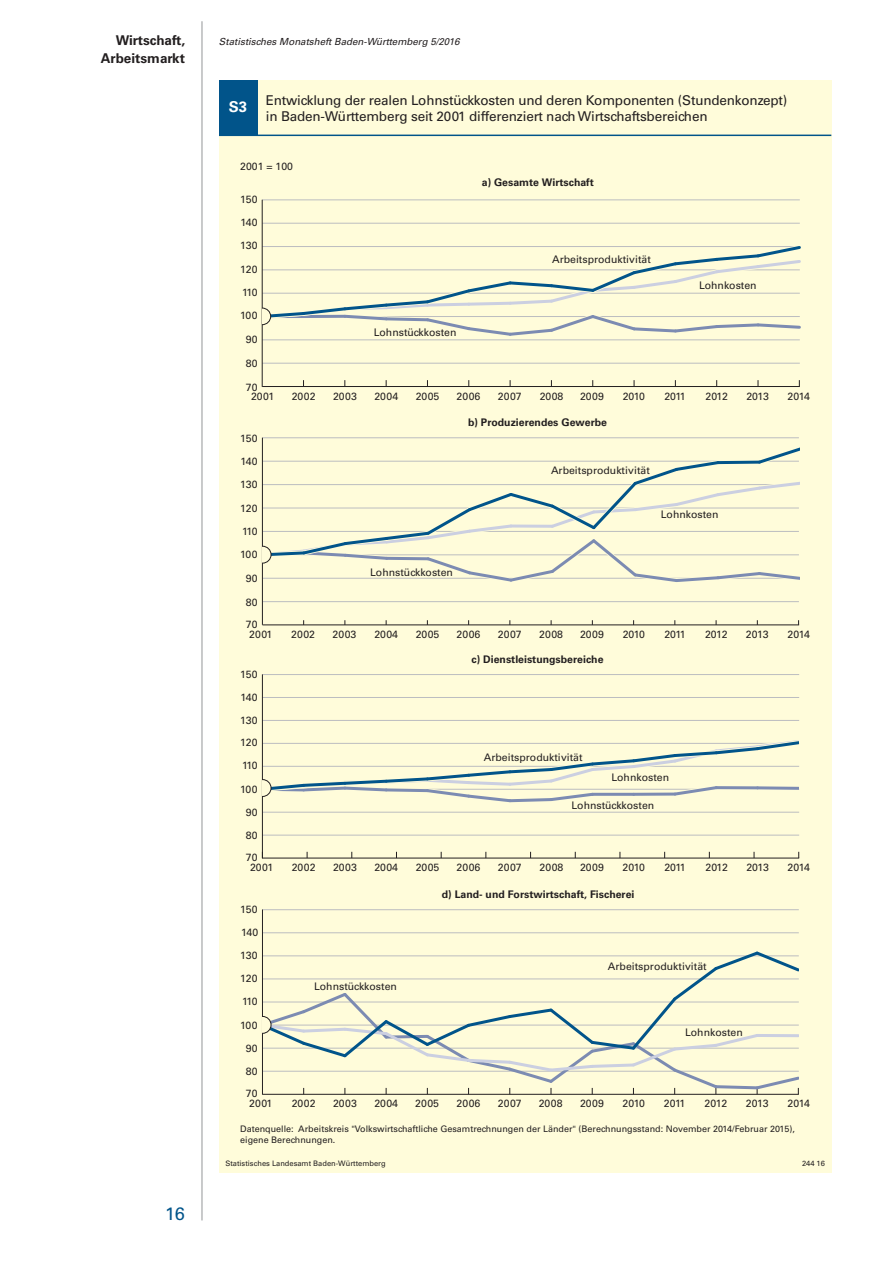
<style>
.page{position:relative;width:893px;height:1263px;background:#fff}
.page>*{position:absolute;margin:0;border:0;box-sizing:border-box;transform-origin:0 0}
.t1{font:18px "Univers";color:#01548a}
.t2{font:700 15px "Univers";color:#fff}
.t3{font:13.5px/16.2px "Univers";letter-spacing:-.015em;color:#231f20}
.t4{font:700 13.5px "Univers";color:#231f20}
.t5{font:10.5px "Univers";color:#231f20}
.t6{font:700 10.5px "Univers";color:#231f20}
.t7{font:italic 9.75px "Univers";color:#231f20}
.t8{font:9px/10.8px "Univers";color:#231f20}
.t9{font:7.5px "Univers";color:#231f20}
</style>
<div class="page">
<hr style="left:202px;top:21px;width:1px;height:1199px;background:#939598">
<div style="left:219px;top:80px;width:612px;height:1093px;background:#fffcda"></div>
<div style="left:219px;top:80px;width:38px;height:55px;background:#01548a"></div>
<hr style="left:219px;top:135px;width:612px;height:1px;background:#01548a">
<hr style="left:262px;top:363px;width:538px;height:1px;background:#bcbdc0">
<hr style="left:262px;top:340px;width:538px;height:1px;background:#bcbdc0">
<hr style="left:262px;top:223px;width:538px;height:1px;background:#bcbdc0">
<hr style="left:262px;top:200px;width:538px;height:1px;background:#bcbdc0">
<hr style="left:262px;top:386px;width:538px;height:1px;background:#231f20">
<hr style="left:262px;top:200px;width:1px;height:187px;background:#231f20">
<hr style="left:262px;top:601px;width:537px;height:1px;background:#bcbdc0">
<hr style="left:262px;top:437px;width:537px;height:1px;background:#bcbdc0">
<hr style="left:262px;top:624px;width:537px;height:1px;background:#231f20">
<hr style="left:262px;top:438px;width:1px;height:187px;background:#231f20">
<hr style="left:262px;top:858px;width:537px;height:1px;background:#231f20">
<hr style="left:262px;top:835px;width:537px;height:1px;background:#bcbdc0">
<hr style="left:262px;top:812px;width:537px;height:1px;background:#bcbdc0">
<hr style="left:262px;top:720px;width:537px;height:1px;background:#bcbdc0">
<hr style="left:262px;top:697px;width:537px;height:1px;background:#bcbdc0">
<hr style="left:262px;top:674px;width:537px;height:1px;background:#bcbdc0">
<hr style="left:262px;top:932px;width:537px;height:1px;background:#bcbdc0">
<hr style="left:262px;top:909px;width:537px;height:1px;background:#bcbdc0">
<hr style="left:262px;top:674px;width:1px;height:184px;background:#231f20">
<hr style="left:262px;top:1094px;width:537px;height:1px;background:#231f20">
<hr style="left:262px;top:909px;width:1px;height:185px;background:#231f20">
<svg style="left:263px;top:951px;width:536px;height:143px"></svg>
<svg style="left:263px;top:740px;width:536px;height:63px"></svg>
<svg style="left:263px;top:447px;width:536px;height:135px"></svg>
<svg style="left:263px;top:246px;width:537px;height:90px"></svg>
<p class="t4" style="left:116px;top:32px;width:71px">Wirtschaft,</p>
<p class="t7" style="left:219px;top:35px;width:242px">Statistisches Monatsheft Baden-Württemberg 5/2016</p>
<p class="t4" style="left:101px;top:50px;width:86px">Arbeitsmarkt</p>
<h2 class="t2" style="left:229px;top:98px;width:20px">S3</h2>
<p class="t3" style="left:266px;top:92px;width:523px">Entwicklung der realen Lohnstückkosten und deren Komponenten (Stundenkonzept) in Baden-Württemberg seit 2001 differenziert nach Wirtschaftsbereichen</p>
<p class="t5" style="left:240px;top:160px;width:54px">2001 = 100</p>
<p class="t6" style="left:482px;top:177px;width:114px">a) Gesamte Wirtschaft</p>
<p class="t5" style="left:240px;top:193px;width:19px">150</p>
<p class="t5" style="left:240px;top:217px;width:19px">140</p>
<p class="t5" style="left:240px;top:239px;width:19px">130</p>
<p class="t5" style="left:240px;top:263px;width:19px">120</p>
<p class="t5" style="left:242px;top:286px;width:17px">110</p>
<p class="t5" style="left:240px;top:309px;width:19px">100</p>
<p class="t5" style="left:246px;top:333px;width:13px">90</p>
<p class="t5" style="left:246px;top:357px;width:13px">80</p>
<p class="t5" style="left:374px;top:326px;width:84px">Lohnstückkosten</p>
<p class="t5" style="left:552px;top:253px;width:100px">Arbeitsproduktivität</p>
<p class="t5" style="left:699px;top:279px;width:59px">Lohnkosten</p>
<p class="t5" style="left:246px;top:381px;width:13px">70</p>
<p class="t5" style="left:251px;top:390px;width:25px">2001</p>
<p class="t5" style="left:292px;top:390px;width:25px">2002</p>
<p class="t5" style="left:333px;top:390px;width:25px">2003</p>
<p class="t5" style="left:374px;top:390px;width:25px">2004</p>
<p class="t5" style="left:416px;top:390px;width:25px">2005</p>
<p class="t5" style="left:457px;top:390px;width:25px">2006</p>
<p class="t5" style="left:498px;top:390px;width:25px">2007</p>
<p class="t5" style="left:540px;top:390px;width:25px">2008</p>
<p class="t5" style="left:580px;top:390px;width:25px">2009</p>
<p class="t5" style="left:623px;top:390px;width:24px">2010</p>
<p class="t5" style="left:664px;top:390px;width:23px">2011</p>
<p class="t5" style="left:705px;top:390px;width:24px">2012</p>
<p class="t5" style="left:746px;top:390px;width:24px">2013</p>
<p class="t5" style="left:788px;top:390px;width:24px">2014</p>
<p class="t5" style="left:240px;top:432px;width:19px">150</p>
<p class="t5" style="left:240px;top:455px;width:19px">140</p>
<p class="t5" style="left:240px;top:478px;width:19px">130</p>
<p class="t5" style="left:240px;top:502px;width:19px">120</p>
<p class="t5" style="left:242px;top:525px;width:17px">110</p>
<p class="t5" style="left:240px;top:548px;width:19px">100</p>
<p class="t5" style="left:246px;top:572px;width:13px">90</p>
<p class="t5" style="left:246px;top:596px;width:13px">80</p>
<p class="t5" style="left:246px;top:618px;width:13px">70</p>
<p class="t5" style="left:249px;top:628px;width:25px">2001</p>
<p class="t5" style="left:240px;top:668px;width:19px">150</p>
<p class="t5" style="left:240px;top:690px;width:19px">140</p>
<p class="t5" style="left:240px;top:714px;width:19px">130</p>
<p class="t5" style="left:240px;top:736px;width:19px">120</p>
<p class="t5" style="left:242px;top:759px;width:17px">110</p>
<p class="t5" style="left:240px;top:782px;width:19px">100</p>
<p class="t5" style="left:246px;top:806px;width:13px">90</p>
<p class="t5" style="left:246px;top:829px;width:13px">80</p>
<p class="t5" style="left:246px;top:851px;width:13px">70</p>
<p class="t5" style="left:250px;top:861px;width:25px">2001</p>
<p class="t5" style="left:240px;top:903px;width:19px">150</p>
<p class="t5" style="left:241px;top:926px;width:19px">140</p>
<p class="t5" style="left:240px;top:949px;width:19px">130</p>
<p class="t5" style="left:240px;top:972px;width:19px">120</p>
<p class="t5" style="left:242px;top:995px;width:17px">110</p>
<p class="t5" style="left:240px;top:1018px;width:19px">100</p>
<p class="t5" style="left:246px;top:1042px;width:13px">90</p>
<p class="t5" style="left:246px;top:1065px;width:13px">80</p>
<p class="t5" style="left:246px;top:1087px;width:13px">70</p>
<p class="t5" style="left:249px;top:1097px;width:25px">2001</p>
<p class="t6" style="left:468px;top:416px;width:140px">b) Produzierendes Gewerbe</p>
<p class="t5" style="left:370px;top:566px;width:84px">Lohnstückkosten</p>
<p class="t5" style="left:551px;top:464px;width:100px">Arbeitsproduktivität</p>
<p class="t5" style="left:661px;top:508px;width:59px">Lohnkosten</p>
<p class="t5" style="left:291px;top:628px;width:25px">2002</p>
<p class="t5" style="left:333px;top:628px;width:25px">2003</p>
<p class="t5" style="left:374px;top:628px;width:25px">2004</p>
<p class="t5" style="left:416px;top:628px;width:25px">2005</p>
<p class="t5" style="left:457px;top:628px;width:25px">2006</p>
<p class="t5" style="left:498px;top:628px;width:25px">2007</p>
<p class="t5" style="left:539px;top:628px;width:25px">2008</p>
<p class="t5" style="left:580px;top:628px;width:25px">2009</p>
<p class="t5" style="left:623px;top:628px;width:24px">2010</p>
<p class="t5" style="left:664px;top:628px;width:23px">2011</p>
<p class="t5" style="left:705px;top:628px;width:24px">2012</p>
<p class="t5" style="left:746px;top:628px;width:24px">2013</p>
<p class="t5" style="left:788px;top:628px;width:24px">2014</p>
<p class="t6" style="left:472px;top:653px;width:133px">c) Dienstleistungsbereiche</p>
<p class="t5" style="left:484px;top:751px;width:100px">Arbeitsproduktivität</p>
<p class="t5" style="left:571px;top:799px;width:84px">Lohnstückkosten</p>
<p class="t5" style="left:611px;top:771px;width:59px">Lohnkosten</p>
<p class="t5" style="left:292px;top:861px;width:25px">2002</p>
<p class="t5" style="left:333px;top:861px;width:25px">2003</p>
<p class="t5" style="left:374px;top:861px;width:25px">2004</p>
<p class="t5" style="left:416px;top:861px;width:25px">2005</p>
<p class="t5" style="left:457px;top:861px;width:25px">2006</p>
<p class="t5" style="left:498px;top:861px;width:25px">2007</p>
<p class="t5" style="left:540px;top:861px;width:25px">2008</p>
<p class="t5" style="left:580px;top:861px;width:25px">2009</p>
<p class="t5" style="left:623px;top:861px;width:24px">2010</p>
<p class="t5" style="left:664px;top:861px;width:23px">2011</p>
<p class="t5" style="left:705px;top:861px;width:24px">2012</p>
<p class="t5" style="left:746px;top:861px;width:24px">2013</p>
<p class="t5" style="left:788px;top:861px;width:24px">2014</p>
<p class="t6" style="left:442px;top:888px;width:194px">d) Land- und Forstwirtschaft, Fischerei</p>
<p class="t5" style="left:314px;top:980px;width:84px">Lohnstückkosten</p>
<p class="t5" style="left:608px;top:960px;width:100px">Arbeitsproduktivität</p>
<p class="t5" style="left:685px;top:1025px;width:59px">Lohnkosten</p>
<p class="t5" style="left:292px;top:1097px;width:25px">2002</p>
<p class="t5" style="left:333px;top:1097px;width:25px">2003</p>
<p class="t5" style="left:374px;top:1097px;width:25px">2004</p>
<p class="t5" style="left:415px;top:1097px;width:25px">2005</p>
<p class="t5" style="left:457px;top:1097px;width:25px">2006</p>
<p class="t5" style="left:498px;top:1097px;width:25px">2007</p>
<p class="t5" style="left:539px;top:1097px;width:25px">2008</p>
<p class="t5" style="left:580px;top:1097px;width:25px">2009</p>
<p class="t5" style="left:623px;top:1097px;width:24px">2010</p>
<p class="t5" style="left:664px;top:1097px;width:23px">2011</p>
<p class="t5" style="left:705px;top:1097px;width:24px">2012</p>
<p class="t5" style="left:746px;top:1097px;width:24px">2013</p>
<p class="t5" style="left:788px;top:1097px;width:24px">2014</p>
<p class="t8" style="left:240px;top:1123px;width:556px">Datenquelle: Arbeitskreis "Volkswirtschaftliche Gesamtrechnungen der Länder" (Berechnungsstand: November 2014/Februar 2015), eigene Berechnungen.</p>
<h1 class="t1" style="left:165px;top:1203px;width:21px">16</h1>
<p class="t9" style="left:225px;top:1159px;width:162px">Statistisches Landesamt Baden-Württemberg</p>
<p class="t9" style="left:802px;top:1159px;width:24px">244 16</p>
</div>
